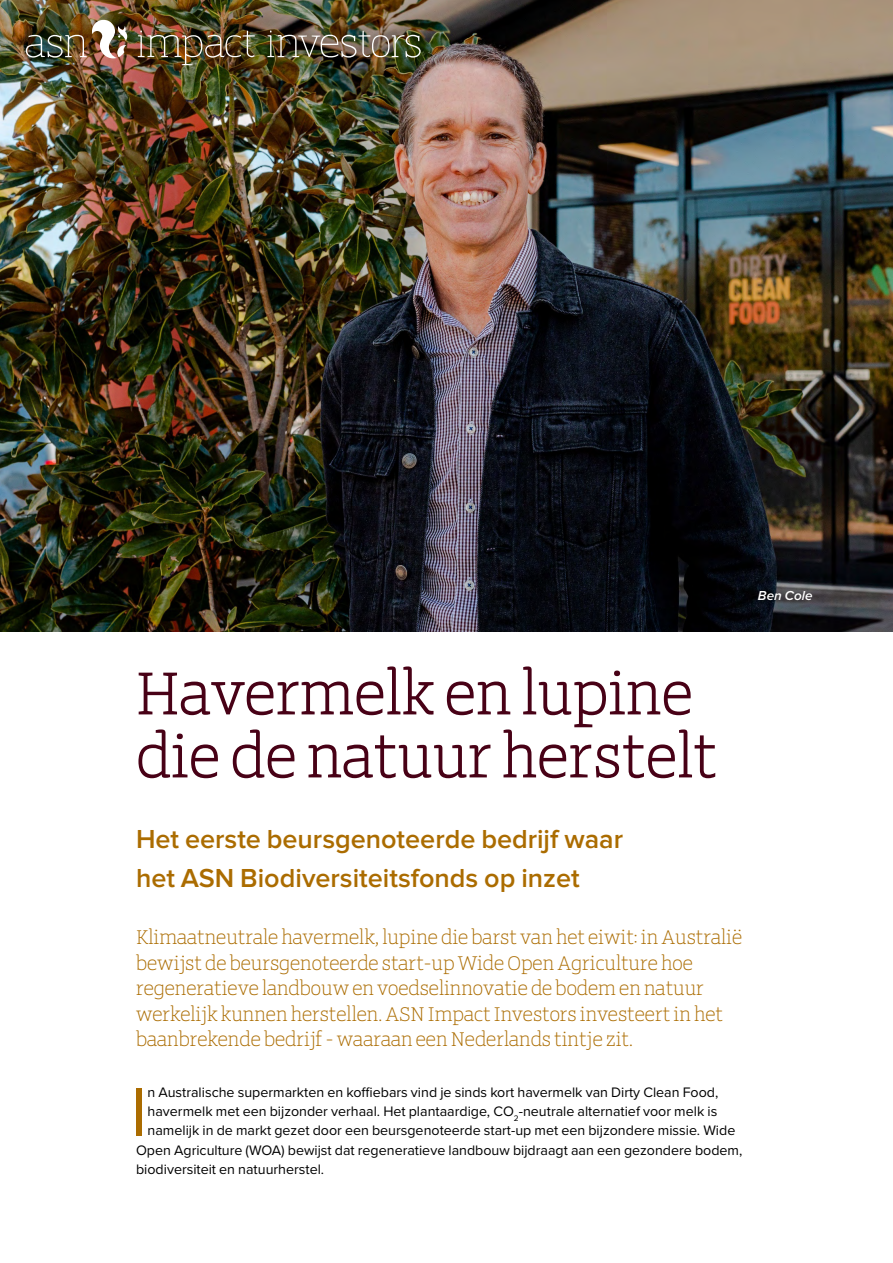
<style>
.page{position:relative;width:893px;height:1263px;background:#fff}
.page>*{position:absolute;margin:0;border:0;box-sizing:border-box;transform-origin:0 0}
._01_brood{font:71.55px "Proxima Nova";color:#ab6c00}
._00_Kop{font:600 63px/63px "ASN Bank Slab";color:#480116}
._02_kop_prox{font:600 27px/38.2px "Proxima Nova";color:#ab6c00}
.Intro{font:21px/25.5px "ASN Bank Slab";color:#ab6c00}
._01_brood-2{font:14.25px "Proxima Nova";color:#000}
.Bijschrift{font:italic 600 13.5px "Proxima Nova";color:#fff}
</style>
<div class="page">
<img style="left:0;top:0;width:893px;height:631px">
<img style="left:267px;top:30px;width:154px;height:28px">
<img style="left:26px;top:20px;width:101px;height:38px">
<img style="left:138px;top:30px;width:117px;height:35px">
<p class="Bijschrift" style="left:758px;top:585px;width:56px">Ben Cole</p>
<p class="_00_Kop" style="left:136px;top:659px;width:583px">Havermelk en lupine die de natuur herstelt</p>
<p class="_02_kop_prox" style="left:136px;top:821px;width:489px">Het eerste beursgenoteerde bedrijf waar het ASN Biodiversiteitsfonds op inzet</p>
<p class="Intro" style="left:136px;top:923px;width:608px">Klimaatneutrale havermelk, lupine die barst van het eiwit: in Australië bewijst de beursgenoteerde start-up Wide Open Agriculture hoe regeneratieve landbouw en voedselinnovatie de bodem en natuur werkelijk kunnen herstellen. ASN Impact Investors investeert in het baanbrekende bedrijf - waaraan een Nederlands tintje zit.</p>
<p class="_01_brood" style="left:130px;top:1058px;width:19px">I</p>
<p class="_01_brood-2" style="left:148px;top:1082px;width:572px">n Australische supermarkten en koffiebars vind je sinds kort havermelk van Dirty Clean Food,</p>
<p class="_01_brood-2" style="left:148px;top:1101px;width:571px">havermelk met een bijzonder verhaal. Het plantaardige, CO<sub>2</sub>-neutrale alternatief voor melk is</p>
<p class="_01_brood-2" style="left:148px;top:1120px;width:589px">namelijk in de markt gezet door een beursgenoteerde start-up met een bijzondere missie. Wide</p>
<p class="_01_brood-2" style="left:136px;top:1139px;width:608px">Open Agriculture (WOA) bewijst dat regeneratieve landbouw bijdraagt aan een gezondere bodem,</p>
<p class="_01_brood-2" style="left:136px;top:1158px;width:190px">biodiversiteit en natuurherstel.</p>
</div>
